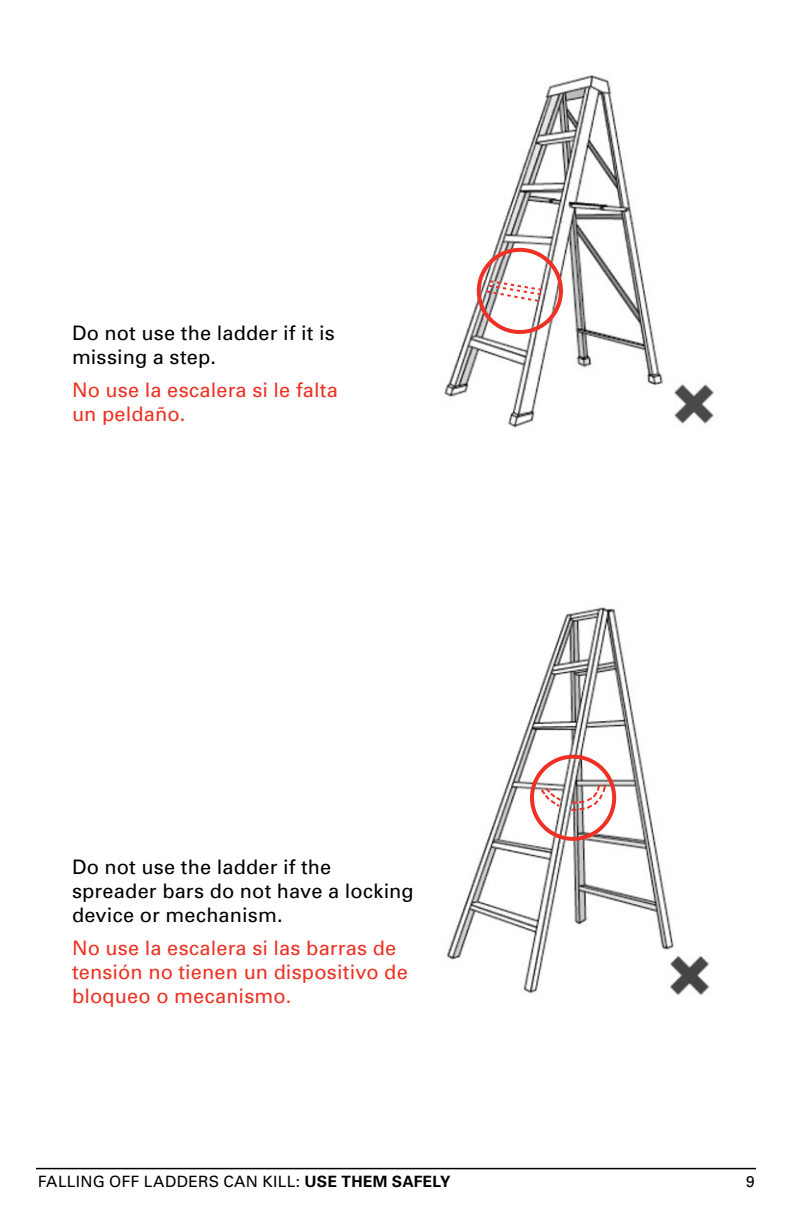
<style>
.page{position:relative;width:792px;height:1224px;background:#fff}
.page>*{position:absolute;margin:0;border:0;box-sizing:border-box;transform-origin:0 0}
.Bodytext{font:20px/24px "Univers";letter-spacing:.01em;color:#ee3124}
.Bodytext-2{font:20px/24px "Univers";letter-spacing:.01em;color:#000}
.t1{font:15.6px "Univers";letter-spacing:.02em;color:#000}
.s1{font-weight:700}
</style>
<div class="page">
<hr style="left:36px;top:1168px;width:720px;height:1px;background:#000">
<img style="left:444px;top:75px;width:270px;height:353px">
<div style="left:477px;top:248px;width:86px;height:86px;border:4px solid #ee3124;border-radius:50%"></div>
<svg style="left:484px;top:279px;width:60px;height:24px"></svg>
<img style="left:444px;top:607px;width:266px;height:389px">
<div style="left:530px;top:755px;width:86px;height:86px;border:4px solid #ee3124;border-radius:50%"></div>
<svg style="left:539px;top:786px;width:24px;height:23px"></svg>
<svg style="left:572px;top:783px;width:36px;height:28px"></svg>
<p class="Bodytext-2" style="left:72px;top:321px;width:264px">Do not use the ladder if it is missing a step.</p>
<p class="Bodytext" style="left:72px;top:378px;width:268px">No use la escalera si le falta un peldaño.</p>
<p class="Bodytext-2" style="left:72px;top:855px;width:343px">Do not use the ladder if the spreader bars do not have a locking device or mechanism.</p>
<p class="Bodytext" style="left:72px;top:936px;width:337px">No use la escalera si las barras de tensión no tienen un dispositivo de bloqueo o mecanismo.</p>
<p class="t1" style="left:38px;top:1172px;width:414px">FALLING OFF LADDERS CAN KILL: <span class="s1">USE THEM SAFELY</span></p>
<p class="t1" style="left:746px;top:1172px;width:10px">9</p>
</div>
